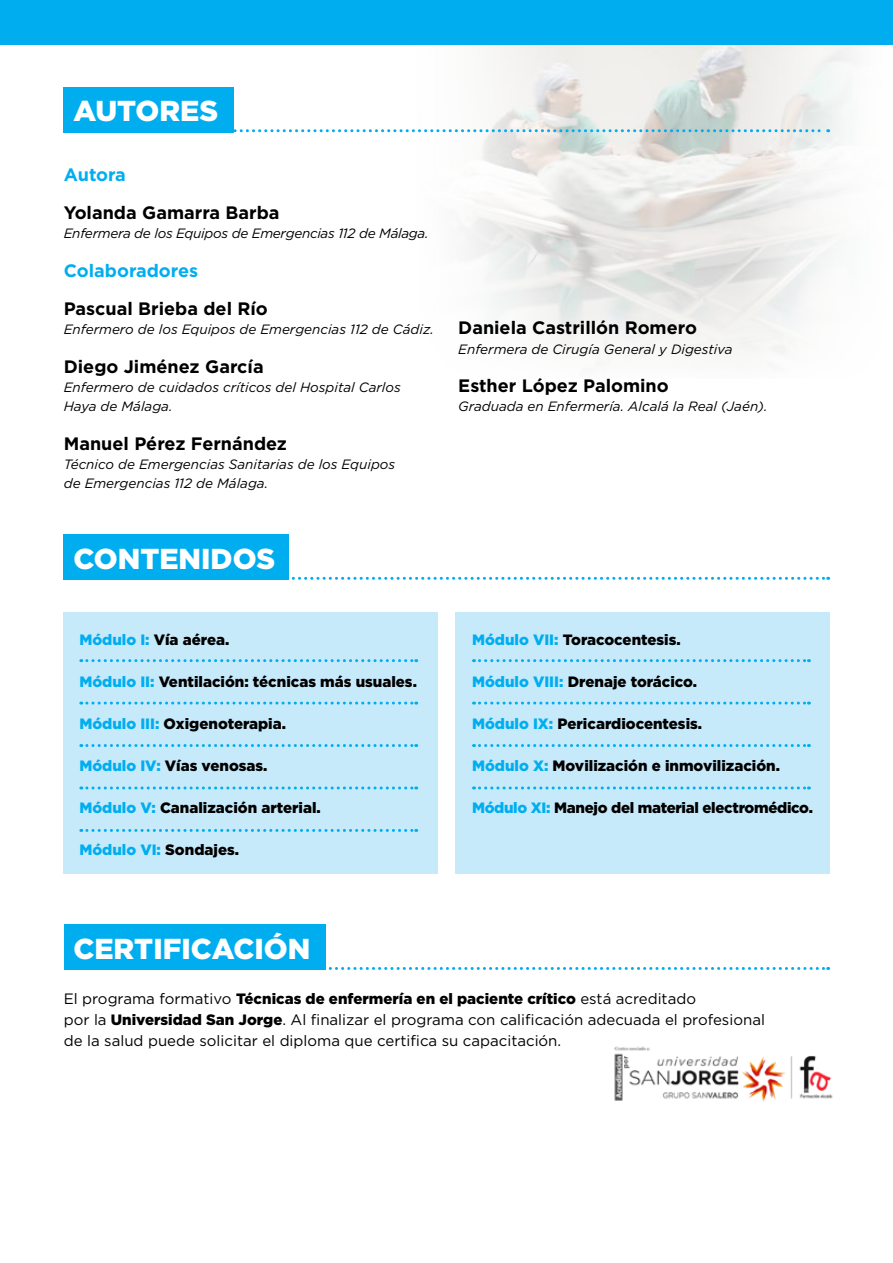
<style>
.page{position:relative;width:893px;height:1263px;background:#fff}
.page>*{position:absolute;margin:0;border:0;box-sizing:border-box;transform-origin:0 0}
.t1{font:900 28.8px "Gotham";color:#fff}
.t2{font:700 18px "Gotham";color:#000}
.t3{font:700 18px "Gotham";color:#00aeef}
.t4{font:900 15px "Gotham";color:#000}
.t5{font:15px/21px "Gotham";color:#000}
.t6{font:900 15px "Gotham";letter-spacing:-.02em;color:#000}
.t7{font:900 15px "Gotham";color:#00aeef}
.t8{font:italic 13.5px/19.2px "Gotham";color:#000}
.t9{font:italic 13.5px "Gotham";letter-spacing:-.02em;color:#000}
.s1{color:#00aeef}
.s2{color:#000}
.s3{font-weight:900}
</style>
<div class="page">
<img style="left:395px;top:44px;width:498px;height:310px">
<div style="left:0;top:0;width:893px;height:44px;background:#00aeef"></div>
<svg style="left:234px;top:129px;width:595px;height:3px"></svg>
<div style="left:64px;top:87px;width:170px;height:45px;background:#00aeef"></div>
<div style="left:64px;top:612px;width:374px;height:262px;background:#c7eafb"></div>
<div style="left:455px;top:612px;width:374px;height:262px;background:#c7eafb"></div>
<svg style="left:291px;top:577px;width:538px;height:3px"></svg>
<div style="left:64px;top:535px;width:225px;height:45px;background:#00aeef"></div>
<svg style="left:81px;top:659px;width:336px;height:3px"></svg>
<svg style="left:473px;top:659px;width:336px;height:3px"></svg>
<svg style="left:81px;top:701px;width:336px;height:3px"></svg>
<svg style="left:473px;top:701px;width:336px;height:3px"></svg>
<svg style="left:81px;top:744px;width:336px;height:3px"></svg>
<svg style="left:473px;top:744px;width:336px;height:3px"></svg>
<svg style="left:81px;top:786px;width:336px;height:3px"></svg>
<svg style="left:473px;top:786px;width:336px;height:3px"></svg>
<svg style="left:81px;top:829px;width:336px;height:3px"></svg>
<svg style="left:325px;top:967px;width:504px;height:3px"></svg>
<div style="left:64px;top:925px;width:261px;height:45px;background:#00aeef"></div>
<img style="left:614px;top:1046px;width:219px;height:56px">
<h1 class="t1" style="left:73px;top:91px;width:146px">AUTORES</h1>
<p class="t3" style="left:64px;top:162px;width:64px">Autora</p>
<p class="t2" style="left:64px;top:201px;width:217px">Yolanda Gamarra Barba</p>
<p class="t9" style="left:64px;top:225px;width:366px">Enfermera de los Equipos de Emergencias 112 de Málaga.</p>
<p class="t3" style="left:64px;top:258px;width:136px">Colaboradores</p>
<p class="t2" style="left:64px;top:297px;width:206px">Pascual Brieba del Río</p>
<p class="t8" style="left:64px;top:320px;width:372px">Enfermero de los Equipos de Emergencias 112 de Cádiz.</p>
<p class="t2" style="left:64px;top:354px;width:201px">Diego Jiménez García</p>
<p class="t8" style="left:64px;top:377px;width:339px">Enfermero de cuidados críticos del Hospital Carlos<br>Haya de Málaga.</p>
<p class="t2" style="left:64px;top:431px;width:225px">Manuel Pérez Fernández</p>
<p class="t8" style="left:64px;top:454px;width:333px">Técnico de Emergencias Sanitarias de los Equipos de Emergencias 112 de Málaga.</p>
<h1 class="t1" style="left:73px;top:539px;width:203px">CONTENIDOS</h1>
<p class="t4" style="left:79px;top:629px;width:152px"><span class="s1">Módulo I:</span> Vía aérea.</p>
<p class="t4" style="left:79px;top:671px;width:339px"><span class="s1">Módulo II:</span> Ventilación: técnicas más usuales.</p>
<p class="t4" style="left:79px;top:713px;width:208px"><span class="s1">Módulo III:</span> Oxigenoterapia.</p>
<p class="t4" style="left:79px;top:755px;width:190px"><span class="s1">Módulo IV:</span> Vías venosas.</p>
<p class="t4" style="left:79px;top:797px;width:243px"><span class="s1">Módulo V:</span> Canalización arterial.</p>
<p class="t7" style="left:79px;top:839px;width:161px">Módulo VI: <span class="s2">Sondajes.</span></p>
<p class="t2" style="left:458px;top:316px;width:240px">Daniela Castrillón Romero</p>
<p class="t8" style="left:458px;top:339px;width:276px">Enfermera de Cirugía General y Digestiva</p>
<p class="t2" style="left:458px;top:374px;width:212px">Esther López Palomino</p>
<p class="t8" style="left:458px;top:396px;width:311px">Graduada en Enfermería. Alcalá la Real (Jaén).</p>
<p class="t4" style="left:472px;top:629px;width:210px"><span class="s1">Módulo VII:</span> Toracocentesis.</p>
<p class="t4" style="left:472px;top:671px;width:227px"><span class="s1">Módulo VIII:</span> Drenaje torácico.</p>
<p class="t4" style="left:472px;top:713px;width:232px"><span class="s1">Módulo IX:</span> Pericardiocentesis.</p>
<p class="t4" style="left:472px;top:755px;width:309px"><span class="s1">Módulo X:</span> Movilización e inmovilización.</p>
<p class="t6" style="left:472px;top:797px;width:342px"><span class="s1">Módulo XI:</span> Manejo del material electromédico.</p>
<h1 class="t1" style="left:73px;top:929px;width:238px">CERTIFICACIÓN</h1>
<p class="t5" style="left:64px;top:988px;width:703px">El programa formativo <span class="s3">Técnicas de enfermería en el paciente crítico</span> está acreditado<br>por la <span class="s3">Universidad San Jorge</span>. Al finalizar el programa con calificación adecuada el profesional de la salud puede solicitar el diploma que certifica su capacitación.</p>
</div>
